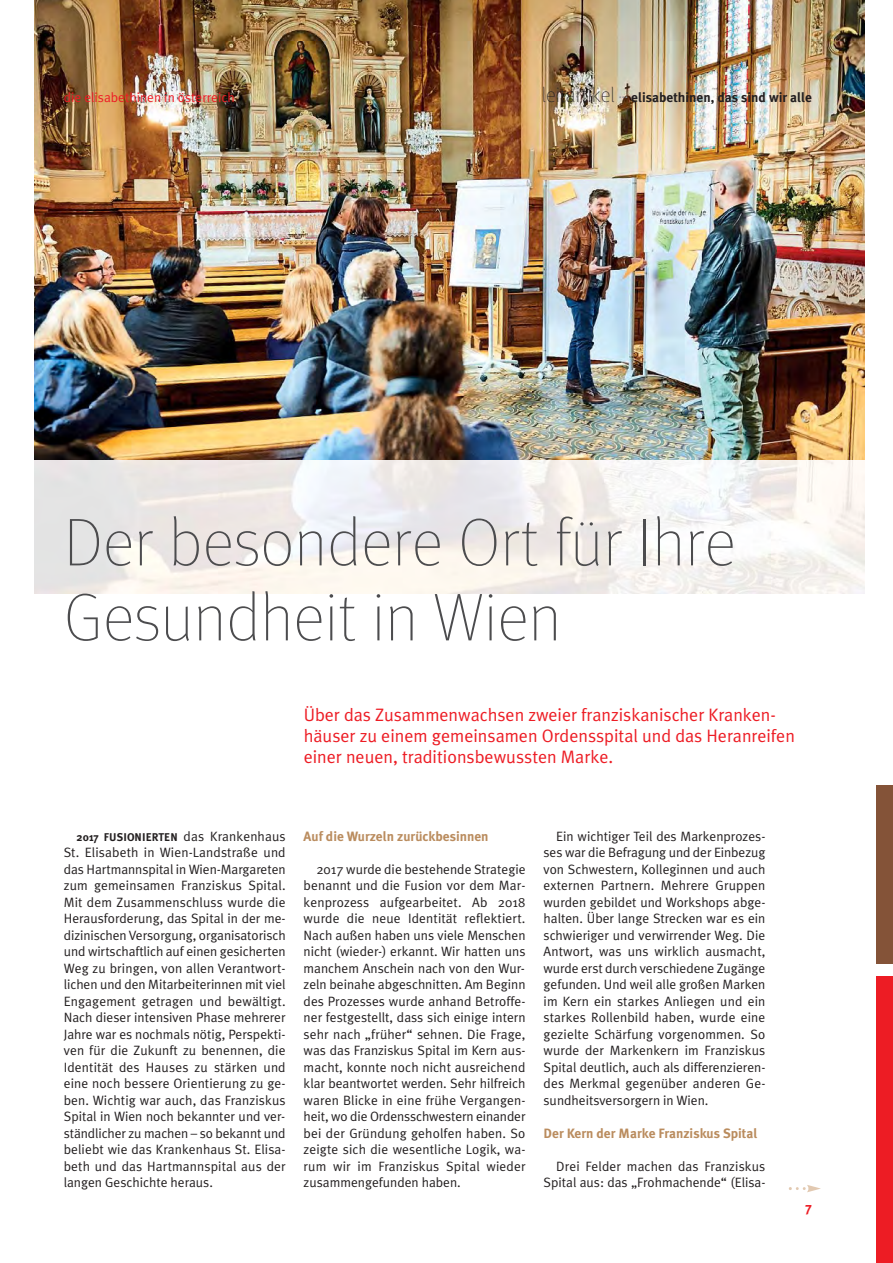
<style>
.page{position:relative;width:893px;height:1263px;background:#fff}
.page>*{position:absolute;margin:0;border:0;box-sizing:border-box;transform-origin:0 0}
.t1{font:100 67.5px/75px "Meta";color:#4c4c4e}
.t2{font:18px/21px "Meta Plus Normal";color:#ed1c24}
.t3{font:13.5px/16.5px "Meta Plus Normal";color:#231f20;text-align:justify}
.t4{font:700 13.5px "Meta Plus";color:#ba8c5e}
.t5{font:700 13.5px "Meta Plus";color:#231f20}
.t6{font:13.5px "Meta Plus Normal";color:#ed1c24}
.t7{font:13.5px "Meta Plus Bold Caps";color:#ed1c24}
.t8{font:700 11.25px "Meta Plus";letter-spacing:.01em;color:#231f20}
.s1{font-family:"Meta";font-weight:100;font-size:21px}
.s2{font-family:"Meta Plus Normal";font-weight:400;font-size:13.5px}
</style>
<div class="page">
<img style="left:34px;top:0;width:831px;height:460px">
<div style="left:876px;top:785px;width:17px;height:179px;background:#845338"></div>
<div style="left:876px;top:976px;width:17px;height:287px;background:#ed1c24"></div>
<svg style="left:34px;top:593px;width:831px;height:1px"></svg>
<svg style="left:789px;top:1185px;width:32px;height:7px"></svg>
<p class="t6" style="left:64px;top:92px;width:172px">die elisabethinen in österreich</p>
<p class="t5" style="left:542px;top:92px;width:272px"><span class="s1">leitartikel</span> <sup>…</sup> elisabethinen, das sind wir alle</p>
<h1 class="t1" style="left:64px;top:510px;width:673px">Der besondere Ort für Ihre<br>Gesundheit in Wien</h1>
<h2 class="t2" style="left:304px;top:705px;width:493px">Über das Zusammenwachsen zweier franziskanischer Kranken - häuser zu einem gemeinsamen Ordensspital und das Heranreifen einer neuen, traditionsbewussten Marke.</h2>
<p class="t8" style="left:77px;top:832px;width:211px">2017 FUSIONIERTEN <span class="s2">das Krankenhaus</span></p>
<p class="t3" style="left:64px;top:845px;width:223px">St. Elisabeth in Wien-Landstraße und das Hartmannspital in Wien-Margareten zum gemeinsamen Franziskus Spital.<br>Mit dem Zusammenschluss wurde die Herausforderung, das Spital in der me&shy;dizinischen Versorgung, organisatorisch und wirtschaftlich auf einen gesicherten Weg zu bringen, von allen Verantwort - lichen und den Mitarbeiterinnen mit viel Engagement getragen und bewältigt.<br>Nach dieser intensiven Phase mehrerer Jahre war es nochmals nötig, Perspekti&shy;ven für die Zukunft zu benennen, die Identität des Hauses zu stärken und eine noch bessere Orientierung zu ge&shy;ben. Wichtig war auch, das Franziskus Spital in Wien noch bekannter und ver&shy;ständlicher zu machen – so bekannt und beliebt wie das Krankenhaus St. Elisa&shy;beth und das Hartmannspital aus der langen Geschichte heraus.</p>
<p class="t4" style="left:304px;top:831px;width:186px">Auf die Wurzeln zurückbesinnen</p>
<p class="t3" style="left:304px;top:862px;width:223px;text-indent:13px">2017 wurde die bestehende Strategie benannt und die Fusion vor dem Mar&shy;kenprozess aufgearbeitet. Ab 2018 wurde die neue Identität reflektiert.<br>Nach außen haben uns viele Menschen nicht (wieder-) erkannt. Wir hatten uns manchem Anschein nach von den Wur&shy;zeln beinahe abgeschnitten. Am Beginn des Prozesses wurde anhand Betroffe&shy;ner festgestellt, dass sich einige intern sehr nach „früher“ sehnen. Die Frage, was das Franziskus Spital im Kern aus&shy;macht, konnte noch nicht ausreichend klar beantwortet werden. Sehr hilfreich waren Blicke in eine frühe Vergangen&shy;heit, wo die Ordensschwestern einander bei der Gründung geholfen haben. So zeigte sich die wesentliche Logik, wa&shy;rum wir im Franziskus Spital wieder zusammengefunden haben.</p>
<p class="t3" style="left:543px;top:829px;width:223px;text-indent:13px">Ein wichtiger Teil des Markenprozes&shy;ses war die Befragung und der Einbezug von Schwestern, Kolleginnen und auch externen Partnern. Mehrere Gruppen wurden gebildet und Workshops abge&shy;halten. Über lange Strecken war es ein schwieriger und verwirrender Weg. Die Antwort, was uns wirklich ausmacht, wurde erst durch verschiedene Zugänge gefunden. Und weil alle großen Marken im Kern ein starkes Anliegen und ein starkes Rollenbild haben, wurde eine gezielte Schärfung vorgenommen. So wurde der Markenkern im Franziskus Spital deutlich, auch als differenzieren&shy;des Merkmal gegenüber anderen Ge&shy;sundheitsversorgern in Wien.</p>
<p class="t4" style="left:543px;top:1128px;width:215px">Der Kern der Marke Franziskus Spital</p>
<p class="t3" style="left:543px;top:1159px;width:223px;text-align:right">Drei Felder machen das Franziskus<br>Spital aus: das „Frohmachende“ (Elisa-</p>
<p class="t7" style="left:805px;top:1201px;width:9px">7</p>
</div>
